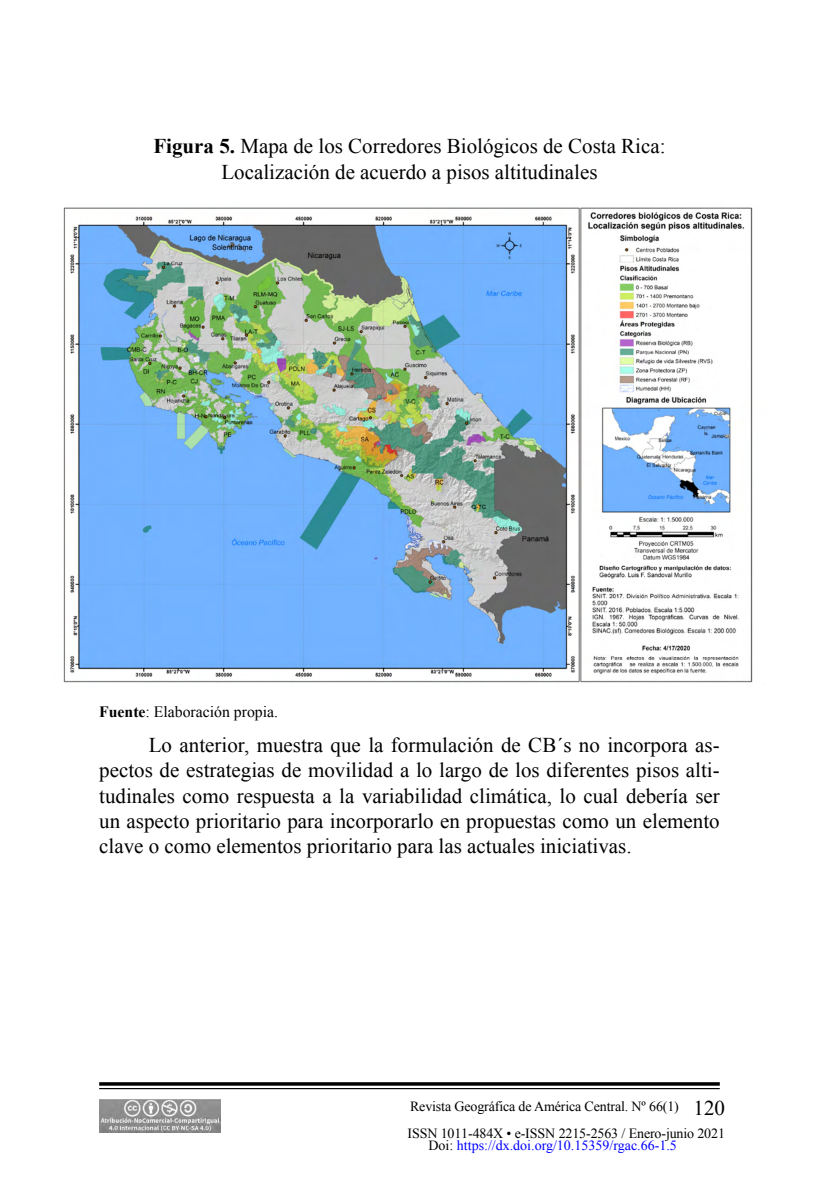
<style>
.page{position:relative;width:819px;height:1197px;background:#fff}
.page>*{position:absolute;margin:0;border:0;box-sizing:border-box;transform-origin:0 0}
.t1{font:21px/25.2px "Times New Roman";color:#000;text-align:center}
.t2{font:15.75px "Times New Roman";color:#000}
.t3{font:14px/27.1px "Times New Roman";letter-spacing:-.01em;color:#000}
.t4{font:14px "Times New Roman";color:#00f}
.s1{font-weight:700}
.s2{font-size:21px}
.s3{color:#000}
</style>
<div class="page">
<svg style="left:99px;top:1082px;width:621px;height:4px;background:#1f1f1f"></svg>
<hr style="left:99px;top:1088px;width:621px;height:1px;background:#000">
<img style="left:99px;top:1099px;width:121px;height:34px">
<img style="left:63px;top:207px;width:690px;height:476px">
<p class="t1" style="left:153px;top:134px;width:514px"><span class="s1">Figura 5.</span> Mapa de los Corredores Biológicos de Costa Rica:<br>Localización de acuerdo a pisos altitudinales</p>
<p class="t2" style="left:99px;top:701px;width:180px"><span class="s1">Fuente</span>: Elaboración propia.</p>
<p class="t1" style="left:99px;top:732px;width:622px;text-align:justify;text-indent:50px">Lo anterior, muestra que la formulación de CB´s no incorpora as&shy;pectos de estrategias de movilidad a lo largo de los diferentes pisos alti&shy;tudinales como respuesta a la variabilidad climática, lo cual debería ser un aspecto prioritario para incorporarlo en propuestas como un elemento clave o como elementos prioritario para las actuales iniciativas.</p>
<p class="t3" style="left:408px;top:1092px;width:319px">Revista Geográfica de América Central. Nº 66(1) <span class="s2">120<br></span>ISSN 1011-484X • e-ISSN 2215-2563 / Enero-junio 2021</p>
<p class="t4" style="left:429px;top:1136px;width:250px"><span class="s3">Doi:</span> https://dx.doi.org/10.15359/rgac.66-1.5</p>
</div>
